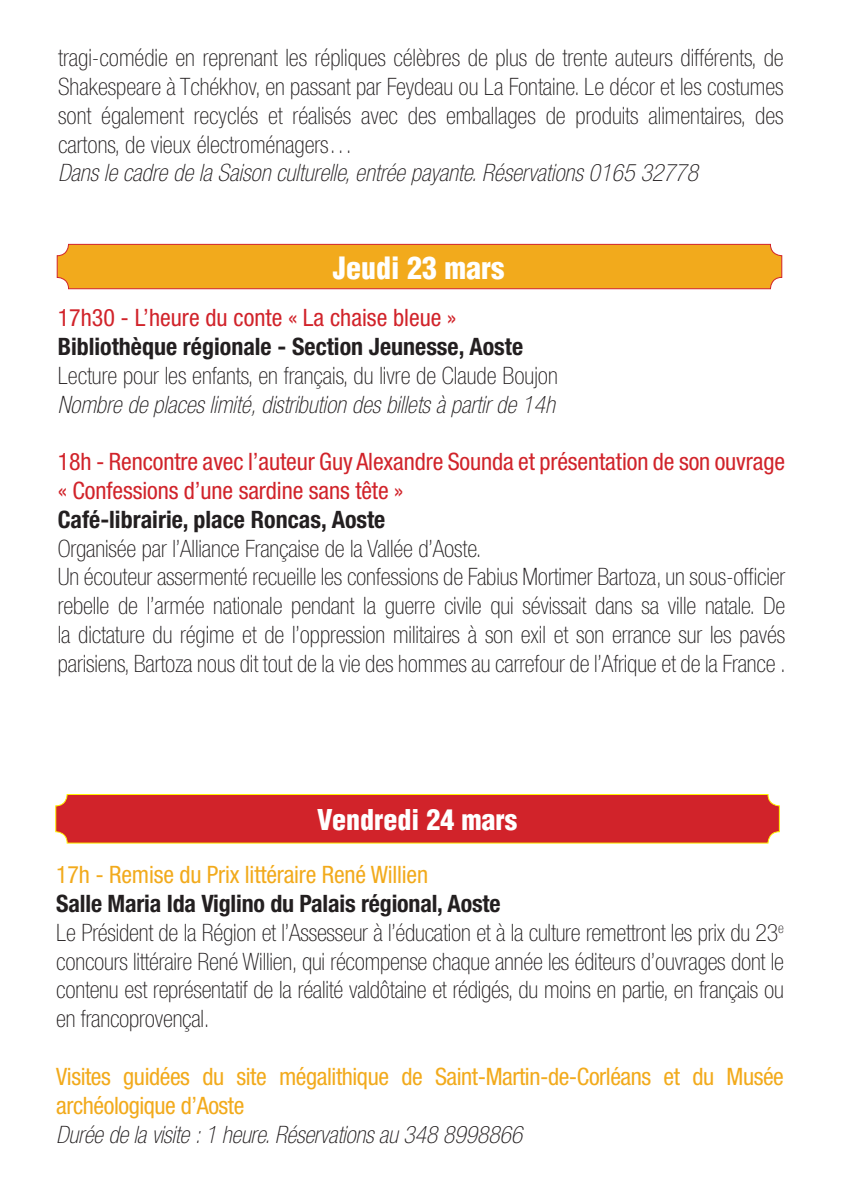
<style>
.page{position:relative;width:842px;height:1191px;background:#fff}
.page>*{position:absolute;margin:0;border:0;box-sizing:border-box;transform-origin:0 0}
.t1{font:900 condensed 30px "Helvetica";color:#fff}
.t2{font:900 condensed 28px "Helvetica";color:#fff}
.t3{font:100 condensed 24px/28.8px "Helvetica Neue";letter-spacing:-.005em;color:#231f20}
.t4{font:italic 100 condensed 24px "Helvetica Neue";color:#231f20}
.t5{font:condensed 24px/28.8px "Helvetica Neue";letter-spacing:-.005em;color:#d1232a}
.t6{font:condensed 24px/28.8px "Helvetica Neue";letter-spacing:-.02em;color:#f2aa1c}
.t7{font:700 condensed 24px "Helvetica Neue";color:#231f20}
.s1{font-weight:700}
</style>
<div class="page">
<div style="left:56px;top:794px;width:723px;height:49px;background:#d1232a;border-radius:11px"></div>
<div style="left:55px;top:794px;width:725px;height:49px;border:1px solid #fff101;border-radius:11px"></div>
<div style="left:57px;top:244px;width:725px;height:45px;background:#f2aa1c;border-radius:11px"></div>
<div style="left:57px;top:244px;width:725px;height:45px;border:1px solid #d1232a;border-radius:11px"></div>
<p class="t3" style="left:58px;top:43px;width:727px;text-align:justify">tragi-comédie en reprenant les répliques célèbres de plus de trente auteurs différents, de Shakespeare à Tchékhov, en passant par Feydeau ou La Fontaine. Le décor et les costumes sont également recyclés et réalisés avec des emballages de produits alimentaires, des cartons, de vieux électroménagers…</p>
<p class="t4" style="left:58px;top:159px;width:641px">Dans le cadre de la Saison culturelle, entrée payante. Réservations 0165 32778</p>
<p class="t1" style="left:333px;top:248px;width:173px">Jeudi 23 mars</p>
<p class="t5" style="left:58px;top:303px;width:400px">17h30 - L’heure du conte « La chaise bleue »</p>
<p class="t7" style="left:58px;top:332px;width:467px">Bibliothèque régionale - Section Jeunesse, Aoste</p>
<p class="t3" style="left:58px;top:361px;width:502px">Lecture pour les enfants, en français, du livre de Claude Boujon</p>
<p class="t4" style="left:58px;top:390px;width:499px">Nombre de places limité, distribution des billets à partir de 14h</p>
<p class="t5" style="left:58px;top:447px;width:729px">18h - Rencontre avec l’auteur Guy Alexandre Sounda et présentation de son ouvrage « Confessions d’une sardine sans tête »</p>
<p class="t7" style="left:58px;top:505px;width:329px">Café-librairie, place Roncas, Aoste</p>
<p class="t3" style="left:58px;top:533px;width:730px">Organisée par l’Alliance Française de la Vallée d’Aoste.<br>Un écouteur assermenté recueille les confessions de Fabius Mortimer Bartoza, un sous-officier rebelle de l’armée nationale pendant la guerre civile qui sévissait dans sa ville natale. De la dictature du régime et de l’oppression militaires à son exil et son errance sur les pavés parisiens, Bartoza nous dit tout de la vie des hommes au carrefour de l’Afrique et de la France .</p>
<p class="t2" style="left:317px;top:802px;width:202px">Vendredi 24 mars</p>
<p class="t6" style="left:56px;top:860px;width:373px">17h - Remise du Prix littéraire René Willien</p>
<p class="t3" style="left:56px;top:889px;width:729px"><span class="s1">Salle Maria Ida Viglino du Palais régional, Aoste<br></span>Le Président de la Région et l’Assesseur à l’éducation et à la culture remettront les prix du 23<sup>e </sup>concours littéraire René Willien, qui récompense chaque année les éditeurs d’ouvrages dont le contenu est représentatif de la réalité valdôtaine et rédigés, du moins en partie, en français ou en francoprovençal.</p>
<p class="t6" style="left:56px;top:1061px;width:729px">Visites guidées du site mégalithique de Saint-Martin-de-Corléans et du Musée archéologique d’Aoste</p>
<p class="t4" style="left:56px;top:1120px;width:467px">Durée de la visite : 1 heure. Réservations au 348 8998866</p>
</div>
